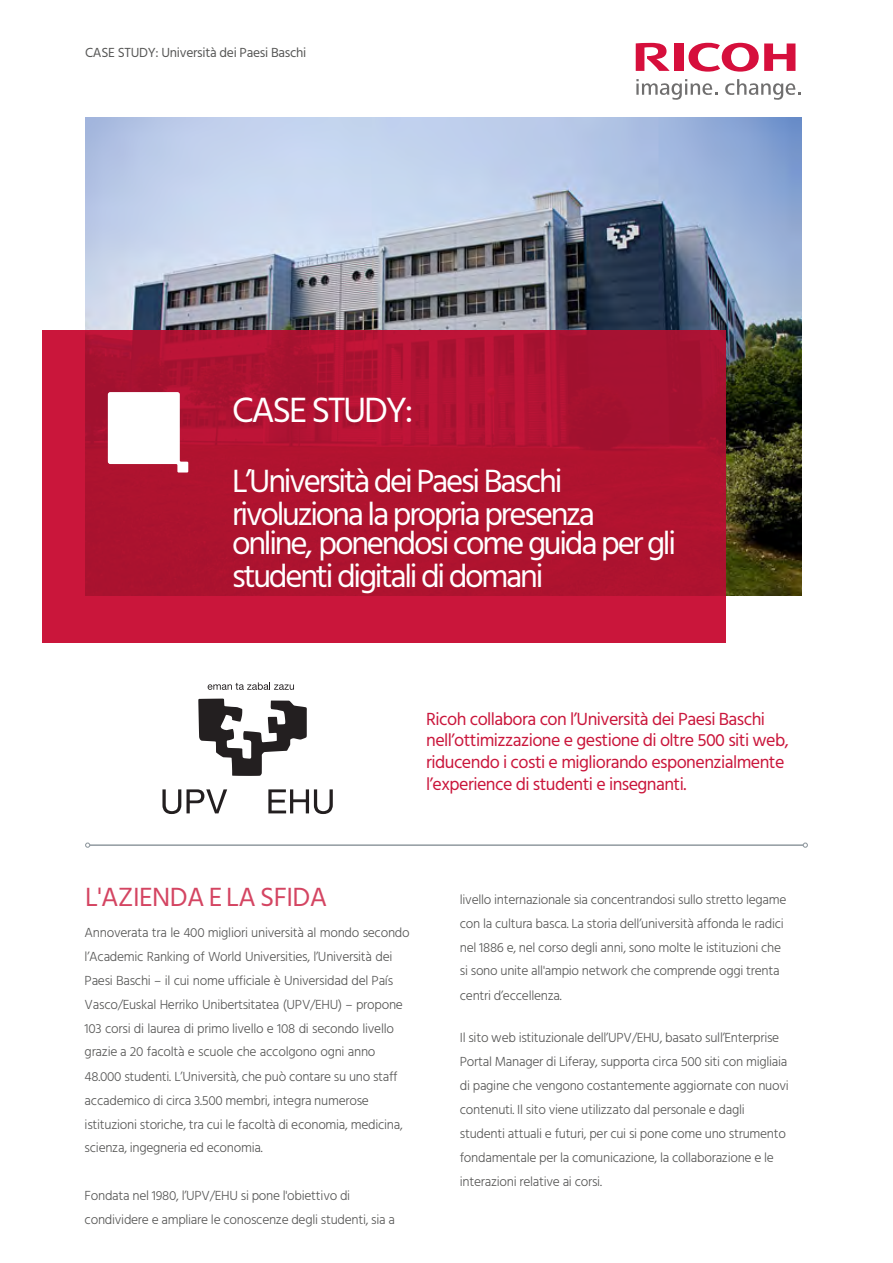
<style>
.page{position:relative;width:893px;height:1263px;background:#fff}
.page>*{position:absolute;margin:0;border:0;box-sizing:border-box;transform-origin:0 0}
.t1{font:36px "Hind";letter-spacing:-.06em;color:#fff}
.t2{font:33px/33px "Hind";letter-spacing:-.07em;color:#fff}
.t3{font:27px "Hind";letter-spacing:-.02em;color:#d44562}
.t4{font:18px/21.8px "Hind";letter-spacing:-.03em;color:#ca163b}
.t5{font:300 13.5px/24px "Hind";letter-spacing:-.02em;color:#575756}
.t6{font:13.5px "Hind";letter-spacing:-.02em;color:#575756}
</style>
<div class="page">
<img style="left:85px;top:117px;width:717px;height:478px">
<svg style="left:43px;top:331px;width:682px;height:312px;background:#b41332"></svg>
<hr style="left:90px;top:844px;width:713px;height:2px;background:#919aa0">
<svg style="left:85px;top:842px;width:5px;height:6px"></svg>
<svg style="left:803px;top:842px;width:5px;height:6px"></svg>
<svg style="left:108px;top:392px;width:80px;height:80px"></svg>
<svg style="left:688px;top:43px;width:107px;height:29px"></svg>
<div style="left:674px;top:44px;width:9px;height:27px;background:#d60f3c"></div>
<svg style="left:636px;top:43px;width:34px;height:28px"></svg>
<svg style="left:636px;top:79px;width:81px;height:21px"></svg>
<svg style="left:725px;top:79px;width:75px;height:21px"></svg>
<svg style="left:198px;top:698px;width:109px;height:78px"></svg>
<svg style="left:208px;top:682px;width:86px;height:8px"></svg>
<svg style="left:162px;top:789px;width:19px;height:25px"></svg>
<svg style="left:187px;top:789px;width:40px;height:24px"></svg>
<svg style="left:268px;top:789px;width:65px;height:25px"></svg>
<p class="t6" style="left:85px;top:44px;width:223px">CASE STUDY: Università dei Paesi Baschi</p>
<h1 class="t1" style="left:232px;top:386px;width:183px">CASE STUDY:</h1>
<h2 class="t2" style="left:232px;top:466px;width:365px">L’Università dei Paesi Baschi rivoluziona la propria presenza</h2>
<h2 class="t2" style="left:232px;top:528px;width:445px">online, ponendosi come guida per gli studenti digitali di domani</h2>
<h3 class="t4" style="left:426px;top:709px;width:364px">Ricoh collabora con l’Università dei Paesi Baschi nell’ottimizzazione e gestione di oltre 500 siti web, riducendo i costi e migliorando esponenzialmente l’experience di studenti e insegnanti.</h3>
<h3 class="t3" style="left:85px;top:879px;width:244px">L'AZIENDA E LA SFIDA</h3>
<p class="t5" style="left:85px;top:921px;width:327px">Annoverata tra le 400 migliori università al mondo secondo l’Academic Ranking of World Universities, l’Università dei Paesi Baschi – il cui nome ufficiale è Universidad del País Vasco/Euskal Herriko Unibertsitatea (UPV/EHU) – propone 103 corsi di laurea di primo livello e 108 di secondo livello grazie a 20 facoltà e scuole che accolgono ogni anno 48.000 studenti. L’Università, che può contare su uno staff accademico di circa 3.500 membri, integra numerose istituzioni storiche, tra cui le facoltà di economia, medicina, scienza, ingegneria ed economia.</p>
<p class="t5" style="left:85px;top:1185px;width:312px">Fondata nel 1980, l’UPV/EHU si pone l'obiettivo di condividere e ampliare le conoscenze degli studenti, sia a</p>
<p class="t5" style="left:460px;top:888px;width:328px">livello internazionale sia concentrandosi sullo stretto legame con la cultura basca. La storia dell’università affonda le radici nel 1886 e, nel corso degli anni, sono molte le istituzioni che si sono unite all'ampio network che comprende oggi trenta centri d’eccellenza.</p>
<p class="t5" style="left:460px;top:1026px;width:330px">Il sito web istituzionale dell’UPV/EHU, basato sull’Enterprise Portal Manager di Liferay, supporta circa 500 siti con migliaia di pagine che vengono costantemente aggiornate con nuovi contenuti. Il sito viene utilizzato dal personale e dagli studenti attuali e futuri, per cui si pone come uno strumento fondamentale per la comunicazione, la collaborazione e le interazioni relative ai corsi.</p>
</div>
